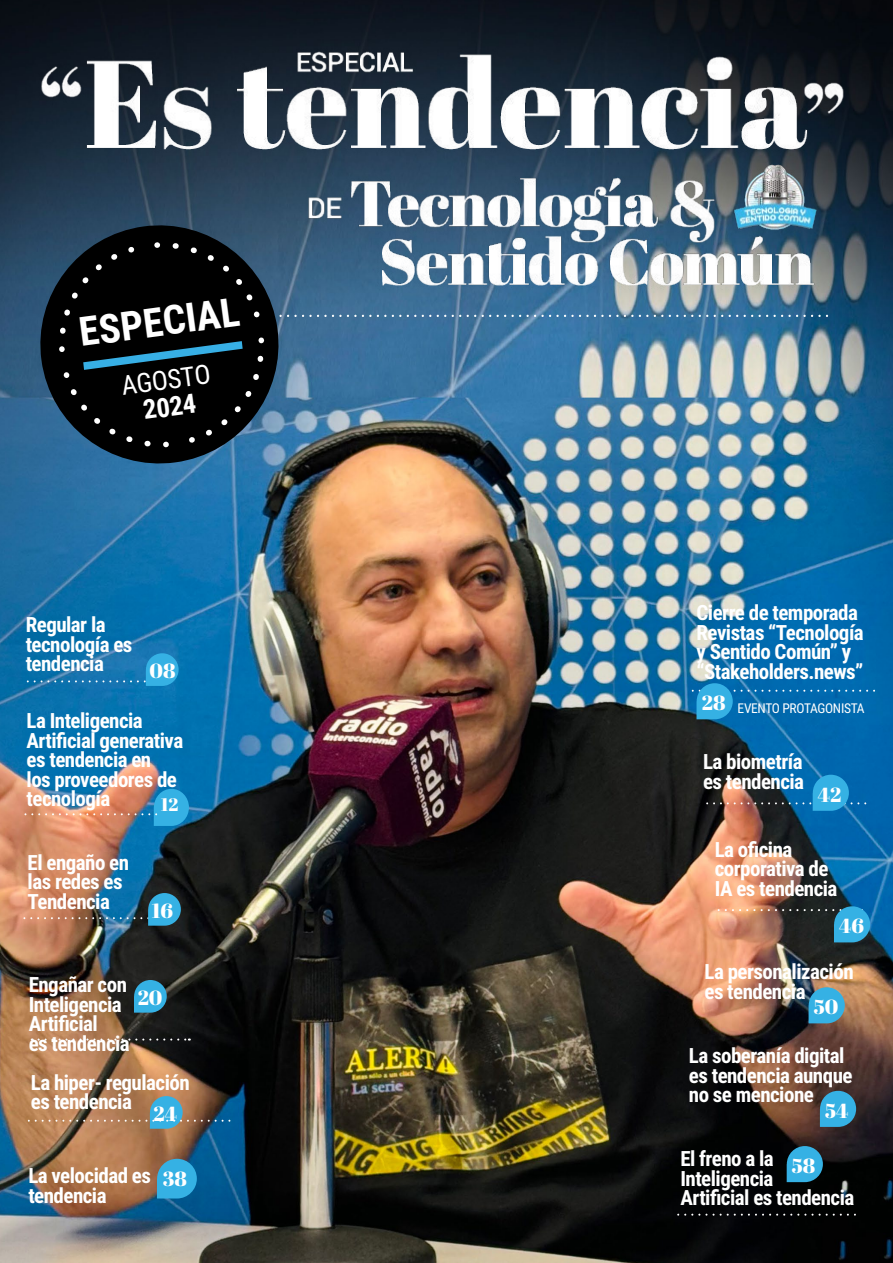
<style>
.page{position:relative;width:893px;height:1263px;background:#fff}
.page>*{position:absolute;margin:0;border:0;box-sizing:border-box;transform-origin:0 0}
.t1{font:700 40.35px "Roboto Condensed";color:#fff}
.t2{font:26.85px "Roboto Condensed";color:#fff}
.t3{font:700 26.85px "Roboto Condensed";color:#fff}
.t4{font:700 21px/19.5px "Roboto Condensed";letter-spacing:-.025em;color:#fff}
.t5{font:20.4px "Abril Fatface";color:#fff}
.t6{font:18px "Abril Fatface";color:#fff}
.t7{font:13.5px "Roboto Condensed";letter-spacing:-.025em;color:#fff}
</style>
<div class="page">
<img style="left:0;top:0;width:893px;height:1263px">
<svg style="left:35px;top:653px;width:144px;height:33px"></svg>
<svg style="left:809px;top:987px;width:36px;height:36px"></svg>
<svg style="left:820px;top:1091px;width:36px;height:36px"></svg>
<svg style="left:787px;top:1146px;width:36px;height:36px"></svg>
<img style="left:31px;top:893px;width:150px;height:33px">
<svg style="left:157px;top:1159px;width:40px;height:39px"></svg>
<img style="left:32px;top:789px;width:157px;height:37px">
<svg style="left:39px;top:1038px;width:151px;height:2px"></svg>
<svg style="left:36px;top:1096px;width:194px;height:33px"></svg>
<svg style="left:685px;top:1213px;width:171px;height:3px"></svg>
<svg style="left:134px;top:980px;width:33px;height:33px"></svg>
<svg style="left:693px;top:683px;width:182px;height:36px"></svg>
<img style="left:714px;top:775px;width:152px;height:36px">
<svg style="left:726px;top:906px;width:144px;height:36px"></svg>
<svg style="left:33px;top:302px;width:253px;height:169px"></svg>
<svg style="left:55px;top:302px;width:773px;height:149px"></svg>
<img style="left:0;top:0;width:891px;height:302px">
<h1 class="t1" style="left:75px;top:305px;width:163px;rotate:-8deg">ESPECIAL</h1>
<p class="t2" style="left:119px;top:367px;width:91px;rotate:-8deg">AGOSTO</p>
<p class="t3" style="left:141px;top:391px;width:55px;rotate:-8deg">2024</p>
<p class="t4" style="left:26px;top:614px;width:108px">Regular la tecnología es tendencia</p>
<p class="t5" style="left:149px;top:656px;width:28px">08</p>
<p class="t4" style="left:27px;top:710px;width:158px">La Inteligencia<br>Artificial generativa es tendencia en<br>los proveedores de tecnología</p>
<p class="t6" style="left:161px;top:792px;width:19px">12</p>
<p class="t4" style="left:28px;top:852px;width:103px">El engaño en las redes es<br>Tendencia</p>
<p class="t5" style="left:152px;top:896px;width:23px">16</p>
<p class="t4" style="left:29px;top:974px;width:103px">Engañar con<br>Inteligencia<br>Artificial<br>es tendencia</p>
<p class="t4" style="left:31px;top:1071px;width:160px">La hiper- regulación es tendencia</p>
<p class="t5" style="left:138px;top:983px;width:26px">20</p>
<p class="t5" style="left:154px;top:1099px;width:25px">24</p>
<p class="t4" style="left:28px;top:1165px;width:160px">La velocidad es <sub>38 </sub>tendencia</p>
<p class="t4" style="left:696px;top:602px;width:169px">Cierre de temporada<br>Revistas “Tecnología y Sentido Común” y “Stakeholders.news”</p>
<p class="t7" style="left:702px;top:698px;width:164px"><sup>28</sup> EVENTO PROTAGONISTA</p>
<p class="t4" style="left:703px;top:751px;width:103px">La biometría es tendencia</p>
<p class="t5" style="left:818px;top:780px;width:25px">42</p>
<p class="t4" style="left:715px;top:839px;width:124px">La oficina corporativa de<br>IA es tendencia</p>
<p class="t5" style="left:839px;top:912px;width:26px">46</p>
<p class="t4" style="left:704px;top:961px;width:151px">La personalización es tendencia</p>
<p class="t5" style="left:814px;top:993px;width:26px">50</p>
<p class="t4" style="left:689px;top:1045px;width:165px">La soberanía digital es tendencia aunque no se mencione</p>
<p class="t5" style="left:825px;top:1096px;width:25px">54</p>
<p class="t4" style="left:680px;top:1148px;width:176px">El freno a la<br>Inteligencia<br>Artificial es tendencia</p>
<p class="t5" style="left:792px;top:1151px;width:25px">58</p>
</div>
